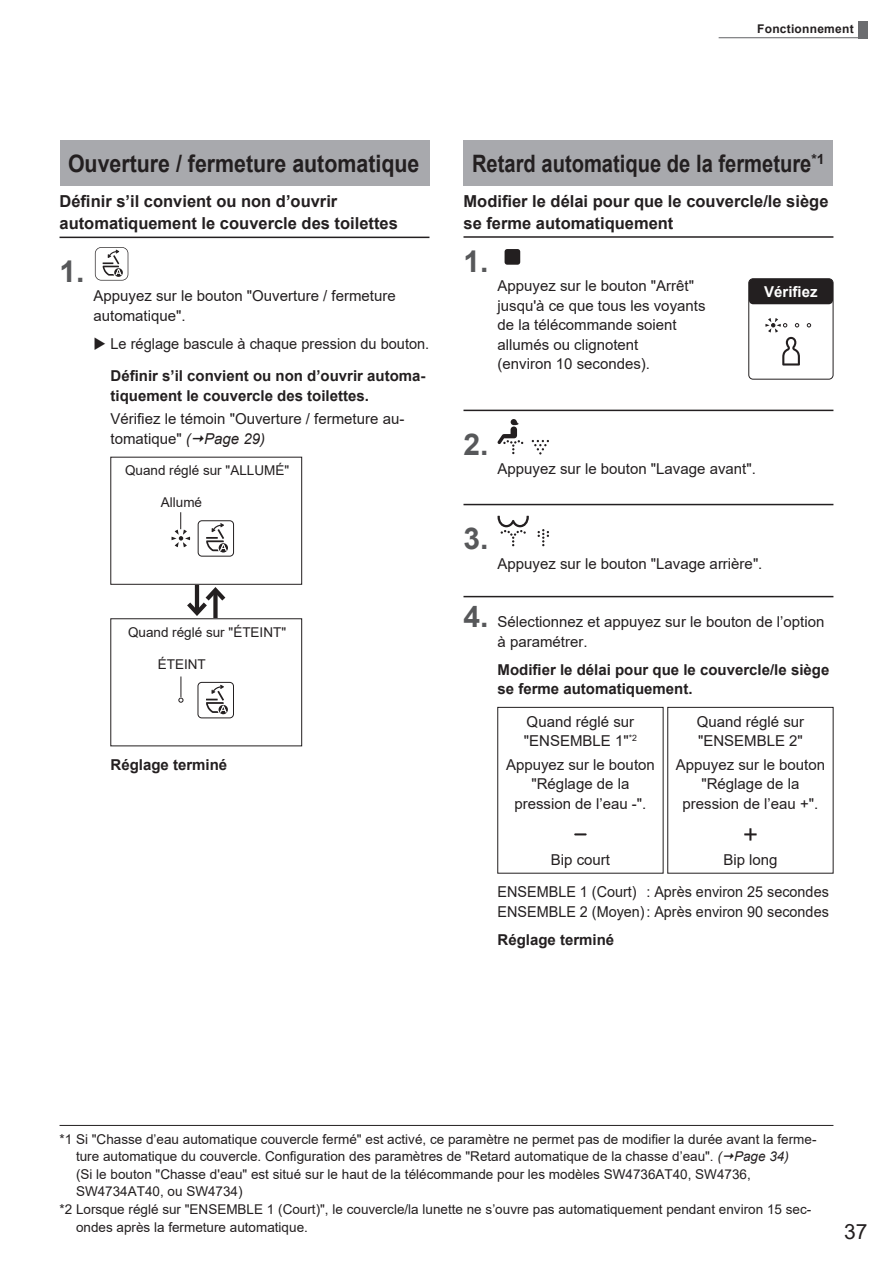
<style>
.page{position:relative;width:893px;height:1263px;background:#fff}
.page>*{position:absolute;margin:0;border:0;box-sizing:border-box;transform-origin:0 0}
.t1{font:700 30px "Arial";color:#57585a}
.t2{font:700 24px "Arial";color:#231f20;scale:.84 1}
.t3{font:700 24px "Arial";color:#231f20;scale:.89 1}
.t4{font:21px "Arial";color:#231f20}
.t5{font:700 16.5px/21.5px "Arial";color:#231f20}
.t6{font:15px/19.5px "Arial";color:#231f20}
.t7{font:700 15px/19.5px "Arial";color:#231f20}
.t8{font:15px/19.5px "Arial";color:#231f20;scale:.96 1}
.t9{font:700 15px "Arial";color:#fff}
.t10{font:13.5px "Arial";color:#231f20}
.t11{font:700 12px "Arial";letter-spacing:.02em;color:#231f20}
.s1{font-style:italic}
.s2{font-weight:700;font-size:30px;color:#57585a}
</style>
<div class="page">
<hr style="left:60px;top:237px;width:369px;height:1px;background:#231f20">
<div style="left:60px;top:140px;width:369px;height:46px;background:#a8a9ad"></div>
<svg style="left:95px;top:247px;width:33px;height:34px"></svg>
<svg style="left:183px;top:584px;width:47px;height:34px"></svg>
<svg style="left:206px;top:523px;width:22px;height:29px"></svg>
<div style="left:198px;top:520px;width:36px;height:36px;border:1px solid #231f20;border-radius:4px"></div>
<svg style="left:171px;top:512px;width:19px;height:35px"></svg>
<div style="left:111px;top:618px;width:191px;height:128px;border:1px solid #231f20"></div>
<svg style="left:206px;top:685px;width:22px;height:29px"></svg>
<svg style="left:179px;top:676px;width:4px;height:26px"></svg>
<div style="left:198px;top:682px;width:36px;height:36px;border:1px solid #231f20;border-radius:4px"></div>
<hr style="left:463px;top:236px;width:370px;height:2px;background:#231f20">
<hr style="left:463px;top:410px;width:370px;height:1px;background:#231f20">
<hr style="left:463px;top:504px;width:370px;height:1px;background:#231f20">
<hr style="left:463px;top:596px;width:370px;height:1px;background:#231f20">
<div style="left:463px;top:140px;width:370px;height:46px;background:#a8a9ad"></div>
<div style="left:505px;top:249px;width:15px;height:16px;background:#231f20;border-radius:3px"></div>
<svg style="left:497px;top:419px;width:26px;height:35px"></svg>
<svg style="left:532px;top:440px;width:17px;height:14px"></svg>
<svg style="left:497px;top:516px;width:32px;height:30px"></svg>
<svg style="left:538px;top:529px;width:11px;height:17px"></svg>
<div style="left:497px;top:707px;width:166px;height:166px;border:1px solid #231f20"></div>
<svg style="left:574px;top:833px;width:13px;height:2px"></svg>
<div style="left:667px;top:707px;width:166px;height:166px;border:1px solid #231f20"></div>
<svg style="left:744px;top:828px;width:13px;height:13px"></svg>
<div style="left:748px;top:278px;width:85px;height:102px;border:1px solid #231f20;border-radius:4px"></div>
<svg style="left:807px;top:323px;width:4px;height:4px"></svg>
<svg style="left:765px;top:318px;width:35px;height:48px"></svg>
<div style="left:749px;top:279px;width:84px;height:25px;background:#231f20;border-radius:4px"></div>
<hr style="left:60px;top:1125px;width:773px;height:1px;background:#231f20">
<div style="left:858px;top:21px;width:9px;height:17px;background:#6c6d70"></div>
<hr style="left:719px;top:37px;width:148px;height:1px;background:#6c6d70">
<p class="t11" style="left:757px;top:21px;width:98px">Fonctionnement</p>
<h2 class="t3" style="left:68px;top:146px;width:396px">Ouverture / fermeture automatique</h2>
<p class="t5" style="left:60px;top:191px;width:340px">Définir s’il convient ou non d’ouvrir automatiquement le couvercle des toilettes</p>
<h1 class="t1" style="left:60px;top:250px;width:27px">1.</h1>
<p class="t6" style="left:94px;top:286px;width:304px">Appuyez sur le bouton "Ouverture / fermeture automatique".</p>
<p class="t6" style="left:111px;top:334px;width:320px">Le réglage bascule à chaque pression du bouton.</p>
<p class="t7" style="left:111px;top:366px;width:317px">Définir s’il convient ou non d’ouvrir automa&shy;tiquement le couvercle des toilettes.</p>
<p class="t6" style="left:111px;top:409px;width:295px">Vérifiez le témoin "Ouverture / fermeture au&shy;tomatique" <span class="s1">( Page 29)</span></p>
<p class="t10" style="left:125px;top:461px;width:166px">Quand réglé sur "ALLUMÉ"</p>
<p class="t10" style="left:161px;top:493px;width:43px">Allumé</p>
<p class="t10" style="left:128px;top:623px;width:160px">Quand réglé sur "ÉTEINT"</p>
<p class="t10" style="left:158px;top:655px;width:50px">ÉTEINT</p>
<p class="t7" style="left:111px;top:755px;width:118px">Réglage terminé</p>
<h2 class="t2" style="left:472px;top:146px;width:421px">Retard automatique de la fermeture<sup>*1</sup></h2>
<p class="t5" style="left:463px;top:191px;width:366px">Modifier le délai pour que le couvercle/le siège se ferme automatiquement</p>
<h1 class="t1" style="left:463px;top:240px;width:27px">1.</h1>
<p class="t6" style="left:497px;top:276px;width:209px">Appuyez sur le bouton "Arrêt" jusqu'à ce que tous les voyants de la télécommande soient allumés ou clignotent<br>(environ 10 secondes).</p>
<p class="t9" style="left:764px;top:281px;width:55px">Vérifiez</p>
<h1 class="t1" style="left:463px;top:423px;width:27px">2.</h1>
<p class="t6" style="left:497px;top:459px;width:260px">Appuyez sur le bouton "Lavage avant".</p>
<h1 class="t1" style="left:463px;top:517px;width:27px">3.</h1>
<p class="t6" style="left:497px;top:553px;width:266px">Appuyez sur le bouton "Lavage arrière".</p>
<p class="t6" style="left:497px;top:612px;width:328px;text-indent:-34px"><span class="s2">4.</span> Sélectionnez et appuyez sur le bouton de l’option à paramétrer.</p>
<p class="t7" style="left:497px;top:660px;width:333px">Modifier le délai pour que le couvercle/le siège se ferme automatiquement.</p>
<p class="t6" style="left:524px;top:711px;width:115px">Quand réglé sur "ENSEMBLE 1"<sup>*2</sup></p>
<p class="t6" style="left:697px;top:711px;width:109px">Quand réglé sur "ENSEMBLE 2"</p>
<p class="t6" style="left:506px;top:755px;width:150px;text-align:center">Appuyez sur le bouton "Réglage de la pression de l’eau -".</p>
<p class="t6" style="left:551px;top:850px;width:61px">Bip court</p>
<p class="t6" style="left:676px;top:755px;width:151px;text-align:center">Appuyez sur le bouton "Réglage de la pression de l’eau +".</p>
<p class="t6" style="left:723px;top:850px;width:56px">Bip long</p>
<p class="t8" style="left:497px;top:882px;width:347px">ENSEMBLE 1 (Court) : Après environ 25 secondes<br>ENSEMBLE 2 (Moyen): Après environ 90 secondes</p>
<p class="t7" style="left:497px;top:930px;width:118px">Réglage terminé</p>
<p class="t10" style="left:60px;top:1130px;width:758px">*1 Si "Chasse d’eau automatique couvercle fermé" est activé, ce paramètre ne permet pas de modifier la durée avant la ferme-</p>
<p class="t10" style="left:76px;top:1147px;width:714px">ture automatique du couvercle. Configuration des paramètres de "Retard automatique de la chasse d’eau". <span class="s1">( Page 34)</span></p>
<p class="t10" style="left:76px;top:1165px;width:676px">(Si le bouton "Chasse d'eau" est situé sur le haut de la télécommande pour les modèles SW4736AT40, SW4736,</p>
<p class="t10" style="left:76px;top:1182px;width:168px">SW4734AT40, ou SW4734)</p>
<p class="t10" style="left:60px;top:1200px;width:753px">*2 Lorsque réglé sur "ENSEMBLE 1 (Court)", le couvercle/la lunette ne s’ouvre pas automatiquement pendant environ 15 sec-</p>
<p class="t10" style="left:76px;top:1217px;width:233px">ondes après la fermeture automatique.</p>
<h3 class="t4" style="left:844px;top:1217px;width:25px">37</h3>
</div>
